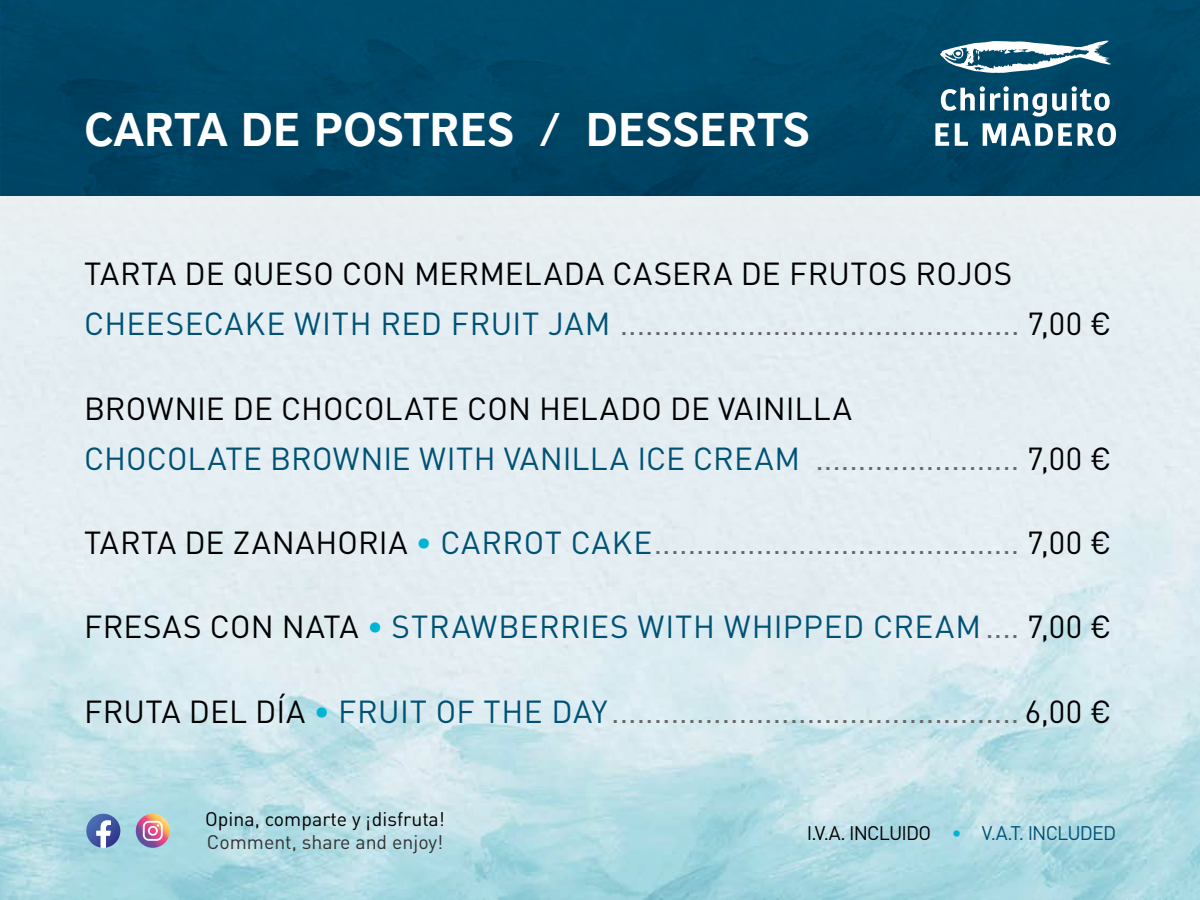
<style>
.page{position:relative;width:1200px;height:900px;background:#fff}
.page>*{position:absolute;margin:0;border:0;box-sizing:border-box;transform-origin:0 0}
.t1{font:700 45px "British Council Sans";color:#fff}
.t2{font:31.5px/49.9px "DIN Pro";letter-spacing:.01em;color:#000}
.t3{font:31.5px "DIN Pro";letter-spacing:.015em;color:#666}
.t4{font:31.5px "DIN Pro";letter-spacing:.015em;color:#005275}
.t5{font:19.5px "DIN Pro";letter-spacing:-.045em;color:#000}
.t6{font:19.5px "DIN Pro";letter-spacing:-.01em;color:#000}
.t7{font:19.5px "DIN Pro";color:#333}
.s1{color:#005275}
.s2{color:#666}
.s3{color:#000}
.s4{color:#00b4d5}
</style>
<div class="page">
<img style="left:0;top:0;width:1200px;height:196px">
<svg style="left:941px;top:86px;width:169px;height:31px"></svg>
<svg style="left:935px;top:123px;width:14px;height:23px"></svg>
<svg style="left:955px;top:123px;width:13px;height:23px"></svg>
<svg style="left:983px;top:123px;width:89px;height:23px"></svg>
<svg style="left:1078px;top:123px;width:38px;height:23px"></svg>
<svg style="left:940px;top:41px;width:171px;height:32px"></svg>
<svg style="left:136px;top:814px;width:34px;height:34px"></svg>
<svg style="left:143px;top:821px;width:20px;height:20px"></svg>
<svg style="left:86px;top:814px;width:34px;height:34px"></svg>
<h1 class="t1" style="left:84px;top:89px;width:727px">CARTA DE POSTRES / DESSERTS</h1>
<p class="t2" style="left:84px;top:247px;width:1029px">TARTA DE QUESO CON MERMELADA CASERA DE FRUTOS ROJOS<br><span class="s1">CHEESECAKE WITH RED FRUIT JAM</span> <span class="s2">...............................................</span> 7,00 €</p>
<p class="t2" style="left:84px;top:382px;width:1029px">BROWNIE DE CHOCOLATE CON HELADO DE VAINILLA<br><span class="s1">CHOCOLATE BROWNIE WITH VANILLA ICE CREAM</span> <span class="s2">........................</span> 7,00 €</p>
<p class="t3" style="left:84px;top:521px;width:1029px"><span class="s3">TARTA DE ZANAHORIA</span> <span class="s4">•</span> <span class="s1">CARROT CAKE</span>........................................... <span class="s3">7,00 €</span></p>
<p class="t4" style="left:84px;top:606px;width:1029px"><span class="s3">FRESAS CON NATA</span> <span class="s4">•</span> STRAWBERRIES WITH WHIPPED CREAM<span class="s2">....</span> <span class="s3">7,00 €</span></p>
<p class="t3" style="left:84px;top:690px;width:1029px"><span class="s3">FRUTA DEL DÍA</span> <span class="s4">•</span> <span class="s1">FRUIT OF THE DAY</span>................................................ <span class="s3">6,00 €</span></p>
<p class="t6" style="left:205px;top:806px;width:241px">Opina, comparte y ¡disfruta!</p>
<p class="t7" style="left:207px;top:829px;width:238px">Comment, share and enjoy!</p>
<p class="t5" style="left:807px;top:820px;width:311px">I.V.A. INCLUIDO <span class="s4">•</span> <span class="s1">V.A.T. INCLUDED</span></p>
</div>
